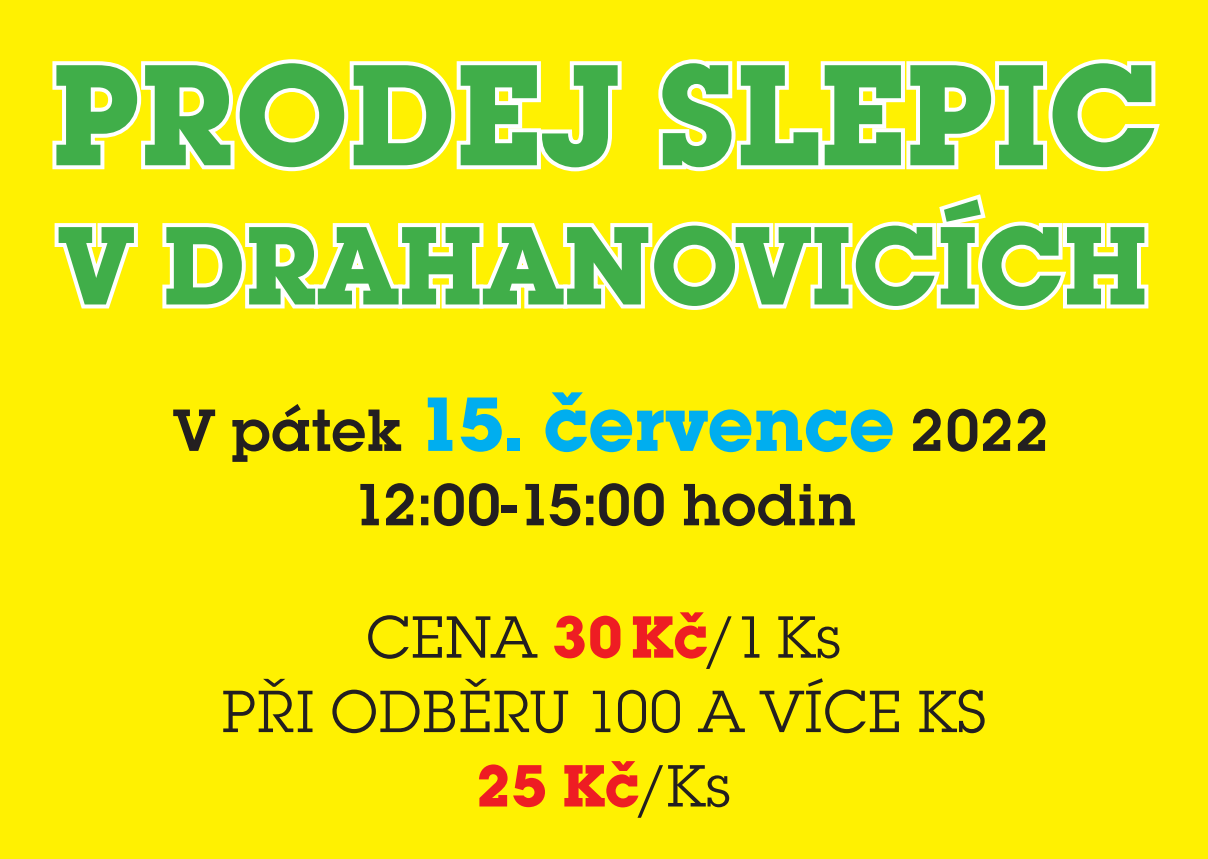
<style>
.page{position:relative;width:1208px;height:859px;background:#fff101}
.page>*{position:absolute;margin:0;border:0;box-sizing:border-box;transform-origin:0 0}
.t1{font:700 150px "Lubalin Graph Itc TOT";color:#40ae49}
.t2{font:700 116px "Lubalin Graph Itc TOT";color:#40ae49}
.t3{font:700 80px "Lubalin Graph Itc TOT";color:#00aeef}
.t4{font:62px/74.4px "Lubalin Graph Itc TOT Boo";color:#231f20;text-align:center}
.t5{font:62px "Lubalin Graph Itc TOT Dem";color:#231f20}
.t6{font:700 62px "Lubalin Graph Itc TOT";color:#ee1d23}
.s1{font-family:"Lubalin Graph Itc TOT Dem";font-weight:400;font-size:62px;color:#231f20}
.s2{font-family:"Lubalin Graph Itc TOT";font-weight:700;color:#ee1d23}
.s3{font-family:"Lubalin Graph Itc TOT Boo";font-weight:400;color:#231f20}
</style>
<div class="page">
<svg style="left:52px;top:59px;width:570px;height:113px"></svg>
<svg style="left:658px;top:59px;width:502px;height:113px"></svg>
<svg style="left:54px;top:223px;width:84px;height:86px"></svg>
<svg style="left:162px;top:194px;width:987px;height:116px"></svg>
<h1 class="t1" style="left:51px;top:24px;width:1107px">PRODEJ SLEPIC</h1>
<h2 class="t2" style="left:59px;top:196px;width:1090px">V DRAHANOVICÍCH</h2>
<p class="t3" style="left:174px;top:376px;width:877px"><span class="s1">V pátek</span> 15. července <span class="s1">2022</span></p>
<p class="t5" style="left:352px;top:469px;width:506px">12:00-15:00 hodin</p>
<p class="t4" style="left:221px;top:600px;width:767px">CENA <span class="s2">30Kč</span>/1Ks<br>PŘI ODBĚRU 100 A VÍCE KS</p>
<p class="t6" style="left:476px;top:748px;width:257px">25 Kč<span class="s3">/Ks</span></p>
</div>
